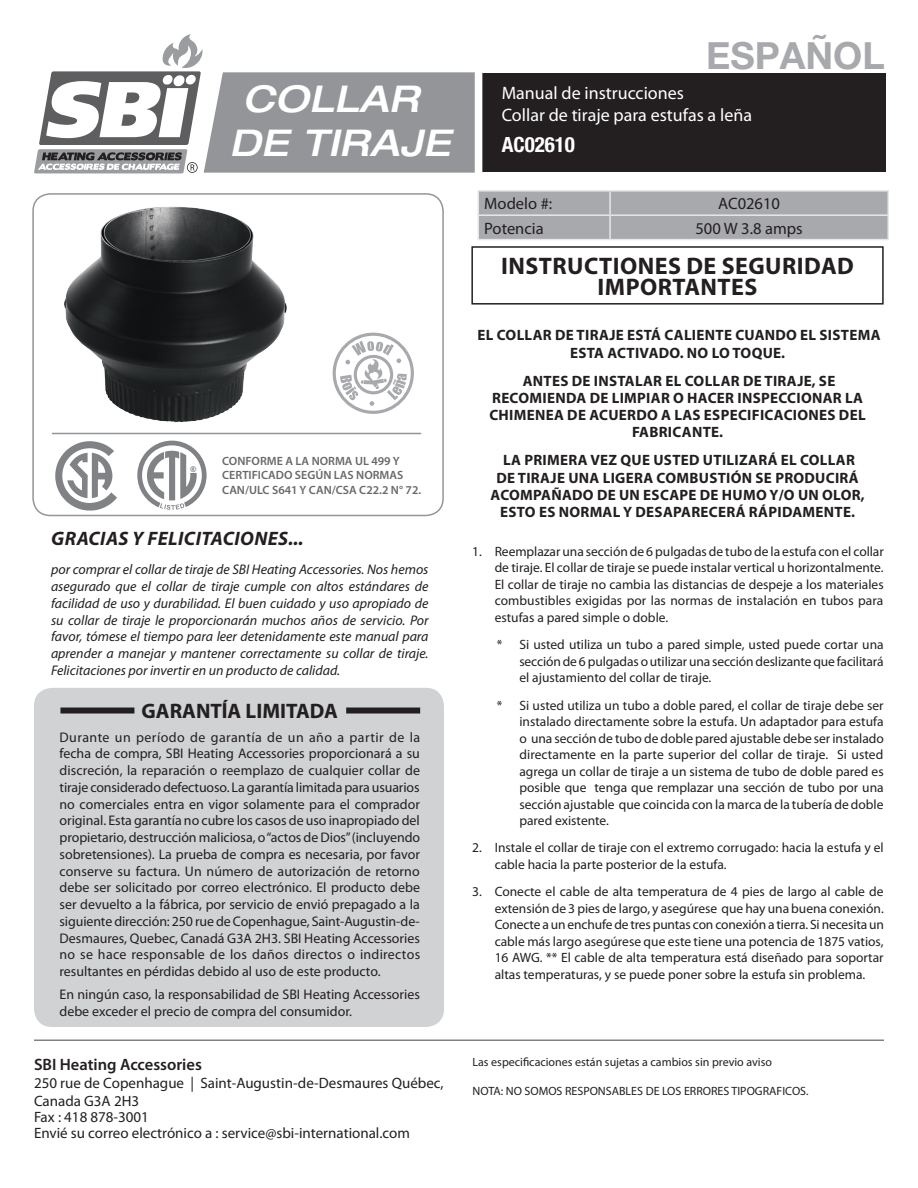
<style>
.page{position:relative;width:918px;height:1188px;background:#fff}
.page>*{position:absolute;margin:0;border:0;box-sizing:border-box;transform-origin:0 0}
.t1{font:700 37.5px "Helvetica Neue LT Pro";color:#a8a9ad}
.t2{font:italic 500 expanded 36.9px/43.5px "Helvetica Neue LT Pro";letter-spacing:.01em;color:#fff;text-align:center}
.t3{font:700 24px "Myriad Pro";letter-spacing:.02em;color:#231f20}
.t4{font:700 21px "Myriad Pro";color:#231f20}
.t5{font:700 condensed 21px "Helvetica Neue LT Pro";color:#fff}
.t6{font:italic 700 19.5px "Myriad Pro";letter-spacing:.02em;color:#231f20}
.t7{font:18px/22.2px "Myriad Pro";color:#fff}
.t8{font:16.5px "Myriad Pro";color:#231f20}
.t9{font:600 16.5px "Myriad Pro";color:#231f20}
.t10{font:700 15px/17.2px "Myriad Pro";letter-spacing:.02em;color:#231f20;text-align:center}
.t11{font:15px/18px "Myriad Pro";color:#231f20}
.t12{font:13.95px/16.8px "Myriad Pro";color:#231f20;text-align:justify}
.t13{font:italic 13.95px/16.8px "Myriad Pro";color:#231f20;text-align:justify}
.t14{font:13.5px/16.5px "Myriad Pro";color:#231f20;text-align:justify}
.t15{font:12px "Myriad Pro";color:#231f20}
.t16{font:600 12px/14.4px "Myriad Pro";color:#231f20}
.t17{font:900 7.95px "Arial";color:#808285}
</style>
<div class="page">
<div style="left:472px;top:73px;width:414px;height:99px;background:#231f20"></div>
<svg style="left:34px;top:34px;width:441px;height:139px"></svg>
<div style="left:475px;top:68px;width:7px;height:105px;background:#fff"></div>
<div style="left:471px;top:246px;width:413px;height:59px;border:2px solid #231f20"></div>
<hr style="left:478px;top:190px;width:132px;height:2px;background:#e6e7e9">
<hr style="left:610px;top:190px;width:279px;height:2px;background:#e6e7e9">
<hr style="left:887px;top:192px;width:2px;height:22px;background:#e6e7e9">
<div style="left:478px;top:191px;width:410px;height:48px;background:#a8a9ad"></div>
<hr style="left:610px;top:214px;width:279px;height:2px;background:#e6e7e9">
<hr style="left:609px;top:216px;width:2px;height:23px;background:#e6e7e9">
<hr style="left:887px;top:216px;width:2px;height:23px;background:#e6e7e9">
<hr style="left:478px;top:239px;width:132px;height:1px;background:#e6e7e9">
<hr style="left:610px;top:239px;width:279px;height:1px;background:#e6e7e9">
<hr style="left:34px;top:1040px;width:850px;height:1px;background:#808285">
<div style="left:32px;top:193px;width:412px;height:323px;border:2px solid #939598;border-radius:17px"></div>
<svg style="left:55px;top:441px;width:62px;height:70px"></svg>
<svg style="left:137px;top:440px;width:70px;height:70px"></svg>
<hr style="left:52px;top:433px;width:369px;height:1px;background:#939598">
<div style="left:34px;top:688px;width:410px;height:339px;background:#d1d2d4;border-radius:18px"></div>
<div style="left:60px;top:708px;width:74px;height:6px;background:#231f20"></div>
<div style="left:346px;top:708px;width:74px;height:6px;background:#231f20"></div>
<svg style="left:333px;top:333px;width:81px;height:81px"></svg>
<img style="left:64px;top:206px;width:223px;height:217px">
<p class="t2" style="left:229px;top:78px;width:223px">COLLAR<br>DE TIRAJE</p>
<p class="t17" style="left:190px;top:463px;width:8px">®</p>
<p class="t16" style="left:222px;top:453px;width:201px">CONFORME A LA NORMA UL 499 Y<br>CERTIFICADO SEGÚN LAS NORMAS<br>CAN/ULC S641 Y CAN/CSA C22.2 N° 72.</p>
<h3 class="t6" style="left:51px;top:526px;width:254px">GRACIAS Y FELICITACIONES...</h3>
<p class="t13" style="left:51px;top:561px;width:379px">por comprar el collar de tiraje de SBI Heating Accessories. Nos hemos asegurado que el collar de tiraje cumple con altos estándares de facilidad de uso y durabilidad. El buen cuidado y uso apropiado de su collar de tiraje le proporcionarán muchos años de servicio. Por favor, tómese el tiempo para leer detenidamente este manual para aprender a manejar y mantener correctamente su collar de tiraje.<br>Felicitaciones por invertir en un producto de calidad.</p>
<h3 class="t4" style="left:142px;top:697px;width:198px">GARANTĺA LIMITADA</h3>
<p class="t12" style="left:60px;top:728px;width:362px">Durante un período de garantía de un año a partir de la fecha de compra, SBI Heating Accessories proporcionará a su discreción, la reparación o reemplazo de cualquier collar de tiraje considerado defectuoso. La garantía limitada para usuarios no comerciales entra en vigor solamente para el comprador original. Esta garantía no cubre los casos de uso inapropiado del propietario, destrucción maliciosa, o “actos de Dios” (incluyendo sobretensiones). La prueba de compra es necesaria, por favor conserve su factura. Un número de autorización de retorno debe ser solicitado por correo electrónico. El producto debe ser devuelto a la fábrica, por servicio de envió prepagado a la siguiente dirección: 250 rue de Copenhague, Saint-Augustin-de-Desmaures, Quebec, Canadá G3A 2H3. SBI Heating Accessories no se hace responsable de los daños directos o indirectos resultantes en pérdidas debido al uso de este producto.</p>
<p class="t12" style="left:60px;top:986px;width:362px">En ningún caso, la responsabilidad de SBI Heating Accessories debe exceder el precio de compra del consumidor.</p>
<p class="t9" style="left:34px;top:1054px;width:169px">SBI Heating Accessories</p>
<p class="t11" style="left:34px;top:1073px;width:411px">250 rue de Copenhague | Saint-Augustin-de-Desmaures Québec,<br>Canada G3A 2H3</p>
<p class="t11" style="left:34px;top:1109px;width:377px;line-height:16.2px">Fax : 418 878-3001<br>Envié su correo electrónico a : service@sbi-international.com</p>
<p class="t1" style="left:706px;top:32px;width:180px">ESPAÑOL</p>
<p class="t7" style="left:502px;top:81px;width:252px">Manual de instrucciones<br>Collar de tiraje para estufas a leña</p>
<p class="t5" style="left:502px;top:132px;width:75px">AC02610</p>
<p class="t8" style="left:484px;top:193px;width:70px">Modelo #:</p>
<p class="t8" style="left:718px;top:193px;width:63px">AC02610</p>
<p class="t8" style="left:484px;top:218px;width:61px">Potencia</p>
<p class="t8" style="left:696px;top:218px;width:109px">500 W 3.8 amps</p>
<p class="t3" style="left:501px;top:250px;width:354px">INSTRUCTIONES DE SEGURIDAD</p>
<p class="t3" style="left:598px;top:271px;width:161px">IMPORTANTES</p>
<p class="t10" style="left:478px;top:326px;width:405px">EL COLLAR DE TIRAJE ESTÁ CALIENTE CUANDO EL SISTEMA<br>ESTA ACTIVADO. NO LO TOQUE.</p>
<p class="t10" style="left:489px;top:371px;width:378px">ANTES DE INSTALAR EL COLLAR DE TIRAJE, SE RECOMIENDA DE LIMPIAR O HACER INSPECCIONAR LA CHIMENEA DE ACUERDO A LAS ESPECIFICACIONES DEL FABRICANTE.</p>
<p class="t10" style="left:491px;top:451px;width:376px">LA PRIMERA VEZ QUE USTED UTILIZARÁ EL COLLAR DE TIRAJE UNA LIGERA COMBUSTIÓN SE PRODUCIRÁ ACOMPAÑADO DE UN ESCAPE DE HUMO Y/O UN OLOR, ESTO ES NORMAL Y DESAPARECERÁ RÁPIDAMENTE.</p>
<p class="t14" style="left:495px;top:543px;width:391px;text-indent:-22px">1. Reemplazar una sección de 6 pulgadas de tubo de la estufa con el collar de tiraje. El collar de tiraje se puede instalar vertical u horizontalmente.<br>El collar de tiraje no cambia las distancias de despeje a los materiales combustibles exigidas por las normas de instalación en tubos para estufas a pared simple o doble.</p>
<p class="t14" style="left:519px;top:636px;width:366px;text-indent:-22px">* Si usted utiliza un tubo a pared simple, usted puede cortar una sección de 6 pulgadas o utilizar una sección deslizante que facilitará el ajustamiento del collar de tiraje.</p>
<p class="t14" style="left:519px;top:697px;width:366px;text-indent:-22px">* Si usted utiliza un tubo a doble pared, el collar de tiraje debe ser instalado directamente sobre la estufa. Un adaptador para estufa o una sección de tubo de doble pared ajustable debe ser instalado directamente en la parte superior del collar de tiraje. Si usted agrega un collar de tiraje a un sistema de tubo de doble pared es posible que tenga que remplazar una sección de tubo por una sección ajustable que coincida con la marca de la tubería de doble pared existente.</p>
<p class="t14" style="left:495px;top:839px;width:390px;text-indent:-22px">2. Instale el collar de tiraje con el extremo corrugado: hacia la estufa y el cable hacia la parte posterior de la estufa.</p>
<p class="t14" style="left:495px;top:883px;width:391px;text-indent:-22px">3. Conecte el cable de alta temperatura de 4 pies de largo al cable de extensión de 3 pies de largo, y asegúrese que hay una buena conexión.<br>Conecte a un enchufe de tres puntas con conexión a tierra. Si necesita un cable más largo asegúrese que este tiene una potencia de 1875 vatios, 16 AWG. ** El cable de alta temperatura está diseñado para soportar altas temperaturas, y se puede poner sobre la estufa sin problema.</p>
<p class="t15" style="left:472px;top:1055px;width:301px">Las especificaciones están sujetas a cambios sin previo aviso</p>
<p class="t15" style="left:472px;top:1084px;width:338px">NOTA: NO SOMOS RESPONSABLES DE LOS ERRORES TIPOGRAFICOS.</p>
</div>
